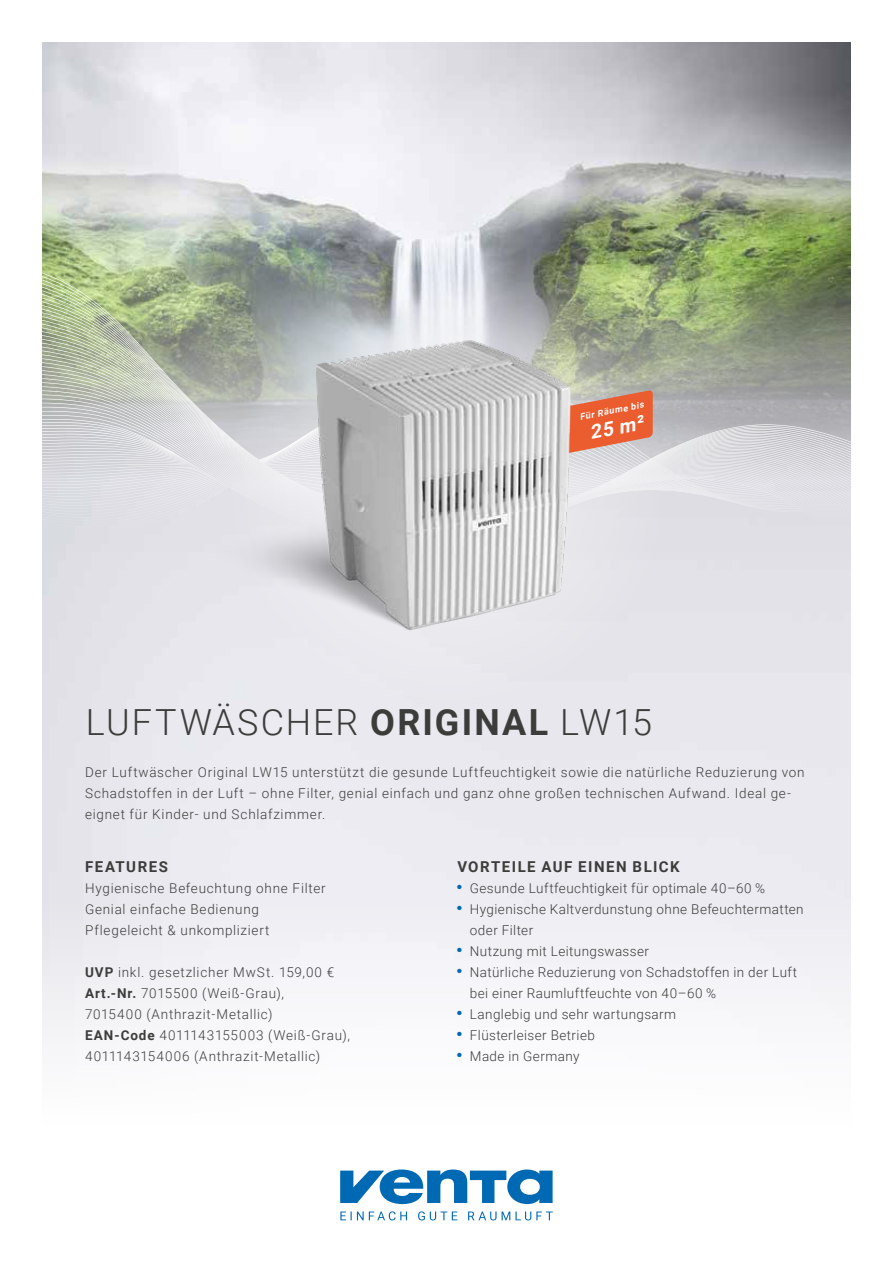
<style>
.page{position:relative;width:893px;height:1263px;background:#fff}
.page>*{position:absolute;margin:0;border:0;box-sizing:border-box;transform-origin:0 0}
.t1{font:300 36px "Roboto";letter-spacing:.05em;color:#3c3c3b}
.t2{font:italic 700 19.5px "Roboto";color:#fff}
.t3{font:700 15px "Roboto";letter-spacing:.1em;color:#3c3c3b}
.t4{font:300 13.5px/21px "Roboto";letter-spacing:.05em;color:#3c3c3b}
.t5{font:300 13.5px/21px "Roboto";letter-spacing:.03em;color:#3c3c3b}
.t6{font:italic 700 9px "Roboto";color:#fff}
.s1{font-weight:700}
</style>
<div class="page">
<img style="left:43px;top:43px;width:807px;height:509px">
<div style="left:221px;top:264px;width:450px;height:450px;background:#e9e8ed;border-radius:50%"></div>
<svg style="left:43px;top:272px;width:807px;height:275px;background:#adb4a3"></svg>
<svg style="left:638px;top:390px;width:142px;height:127px;background:#d1cbcd"></svg>
<img style="left:85px;top:279px;width:553px;height:401px">
<svg style="left:340px;top:1169px;width:213px;height:35px"></svg>
<svg style="left:340px;top:1211px;width:213px;height:9px"></svg>
<p class="t6" style="left:579px;top:411px;width:67px;rotate:-11deg">Für Räume bis</p>
<h2 class="t2" style="left:587px;top:419px;width:56px;rotate:-11deg">25 m²</h2>
<h1 class="t1" style="left:86px;top:697px;width:568px">LUFTWÄSCHER <span class="s1">ORIGINAL</span> LW15</h1>
<p class="t4" style="left:85px;top:761px;width:721px">Der Luftwäscher Original LW15 unterstützt die gesunde Luftfeuchtigkeit sowie die natürliche Reduzierung von<br>Schadstoffen in der Luft – ohne Filter, genial einfach und ganz ohne großen technischen Aufwand. Ideal ge&shy;eignet für Kinder- und Schlafzimmer.</p>
<p class="t3" style="left:85px;top:856px;width:84px">FEATURES</p>
<p class="t4" style="left:85px;top:877px;width:242px">Hygienische Befeuchtung ohne Filter<br>Genial einfache Bedienung<br>Pflegeleicht &amp; unkompliziert</p>
<p class="t4" style="left:85px;top:961px;width:267px"><span class="s1">UVP</span> inkl. gesetzlicher MwSt. 159,00 € <span class="s1">Art.-Nr.</span> 7015500 (Weiß-Grau),<br>7015400 (Anthrazit-Metallic)<br><span class="s1">EAN-Code</span> 4011143155003 (Weiß-Grau), 4011143154006 (Anthrazit-Metallic)</p>
<p class="t3" style="left:457px;top:856px;width:224px">VORTEILE AUF EINEN BLICK</p>
<p class="t5" style="left:457px;top:877px;width:310px"><sup>●</sup> Gesunde Luftfeuchtigkeit für optimale 40–60 %</p>
<p class="t5" style="left:470px;top:898px;width:335px;text-indent:-13px"><sup>●</sup> Hygienische Kaltverdunstung ohne Befeuchtermatten oder Filter</p>
<p class="t5" style="left:457px;top:940px;width:193px"><sup>●</sup> Nutzung mit Leitungswasser</p>
<p class="t5" style="left:470px;top:961px;width:329px;text-indent:-13px"><sup>●</sup> Natürliche Reduzierung von Schadstoffen in der Luft bei einer Raumluftfeuchte von 40–60 %</p>
<p class="t5" style="left:457px;top:1003px;width:221px"><sup>●</sup> Langlebig und sehr wartungsarm</p>
<p class="t5" style="left:457px;top:1024px;width:139px"><sup>●</sup> Flüsterleiser Betrieb</p>
<p class="t5" style="left:457px;top:1045px;width:124px"><sup>●</sup> Made in Germany</p>
</div>
